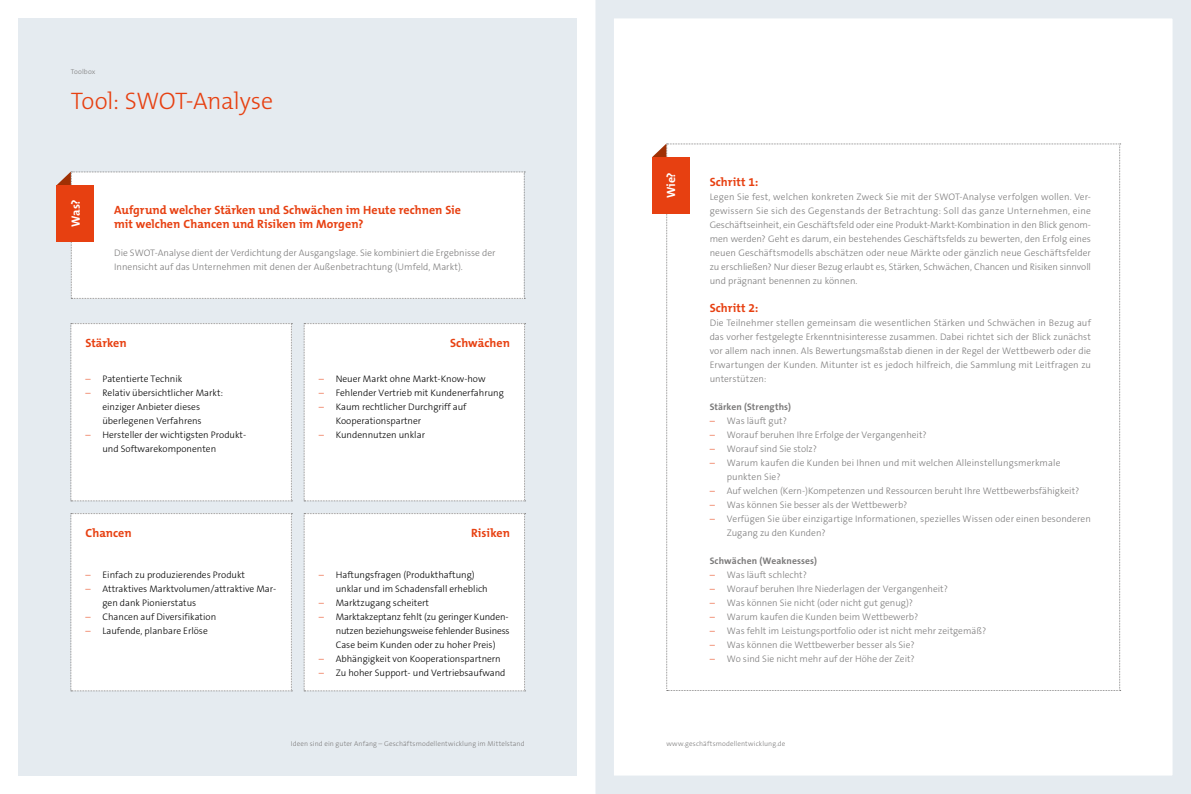
<style>
.page{position:relative;width:1191px;height:794px;background:#fff}
.page>*{position:absolute;margin:0;border:0;box-sizing:border-box;transform-origin:0 0}
.t1{font:300 24px "The Mix B W3";letter-spacing:-.015em;color:#e74011}
.t2{font:700 12px/14px "The Mix B W7";letter-spacing:.005em;color:#e74011}
.t3{font:700 12px "The Mix B W7";letter-spacing:-.01em;color:#fff}
.t4{font:300 9.5px/14px "The Sans Os F";color:#7c7b7b}
.t5{font:300 9.5px/14px "The Sans Os F";color:#000}
.t6{font:700 9.5px "The Sans Os F";letter-spacing:.01em;color:#7c7b7b}
.t7{font:300 7px "The Sans Os F";letter-spacing:.015em;color:#7c7b7b}
.s1{color:#e74011}
</style>
<div class="page">
<div style="left:595px;top:0;width:596px;height:794px;border:18px solid #e5ebf0"></div>
<div style="left:18px;top:18px;width:559px;height:757px;background:#e5ebf0"></div>
<div style="left:57px;top:172px;width:468px;height:127px;background:#fff"></div>
<div style="left:57px;top:185px;width:37px;height:56px;background:#e74011"></div>
<svg style="left:652px;top:144px;width:468px;height:547px"></svg>
<div style="left:652px;top:157px;width:37px;height:56px;background:#e74011"></div>
<div style="left:70px;top:323px;width:222px;height:178px;background:#fff"></div>
<div style="left:70px;top:513px;width:222px;height:178px;background:#fff"></div>
<div style="left:304px;top:323px;width:221px;height:178px;background:#fff"></div>
<div style="left:304px;top:513px;width:221px;height:178px;background:#fff"></div>
<p class="t7" style="left:71px;top:67px;width:26px">Toolbox</p>
<h1 class="t1" style="left:71px;top:85px;width:204px">Tool: SWOT-Analyse</h1>
<p class="t3" style="left:68px;top:227px;width:29px;rotate:-90deg">Was?</p>
<p class="t2" style="left:114px;top:203px;width:348px">Aufgrund welcher Stärken und Schwächen im Heute rechnen Sie mit welchen Chancen und Risiken im Morgen?</p>
<p class="t4" style="left:114px;top:245px;width:383px">Die SWOT-Analyse dient der Verdichtung der Ausgangslage. Sie kombiniert die Ergebnisse der<br>Innensicht auf das Unternehmen mit denen der Außenbetrachtung (Umfeld, Markt).</p>
<p class="t2" style="left:85px;top:336px;width:43px">Stärken</p>
<p class="t5" style="left:85px;top:371px;width:98px"><span class="s1">–</span> Patentierte Technik</p>
<p class="t5" style="left:102px;top:385px;width:122px;text-indent:-17px"><span class="s1">–</span> Relativ übersichtlicher Markt: einziger Anbieter dieses überlegenen Verfahrens</p>
<p class="t5" style="left:102px;top:427px;width:145px;text-indent:-17px"><span class="s1">–</span> Hersteller der wichtigsten Produkt&shy;und Softwarekomponenten</p>
<p class="t2" style="left:85px;top:526px;width:48px">Chancen</p>
<p class="t5" style="left:85px;top:567px;width:161px"><span class="s1">–</span> Einfach zu produzierendes Produkt</p>
<p class="t5" style="left:102px;top:581px;width:175px;text-indent:-17px"><span class="s1">–</span> Attraktives Marktvolumen/attraktive Mar&shy;gen dank Pionierstatus</p>
<p class="t5" style="left:85px;top:609px;width:132px"><span class="s1">–</span> Chancen auf Diversifikation</p>
<p class="t5" style="left:85px;top:623px;width:124px"><span class="s1">–</span> Laufende, planbare Erlöse</p>
<p class="t2" style="left:450px;top:336px;width:61px">Schwächen</p>
<p class="t5" style="left:319px;top:371px;width:168px"><span class="s1">–</span> Neuer Markt ohne Markt-Know-how</p>
<p class="t5" style="left:319px;top:385px;width:187px"><span class="s1">–</span> Fehlender Vertrieb mit Kundenerfahrung</p>
<p class="t5" style="left:336px;top:399px;width:132px;text-indent:-17px"><span class="s1">–</span> Kaum rechtlicher Durchgriff auf<br>Kooperationspartner</p>
<p class="t5" style="left:319px;top:427px;width:108px"><span class="s1">–</span> Kundennutzen unklar</p>
<p class="t2" style="left:471px;top:526px;width:40px">Risiken</p>
<p class="t5" style="left:336px;top:567px;width:154px;text-indent:-17px"><span class="s1">–</span> Haftungsfragen (Produkthaftung) unklar und im Schadensfall erheblich</p>
<p class="t5" style="left:319px;top:595px;width:112px"><span class="s1">–</span> Marktzugang scheitert</p>
<p class="t5" style="left:336px;top:609px;width:175px;text-indent:-17px"><span class="s1">–</span> Marktakzeptanz fehlt (zu geringer Kunden&shy;nutzen beziehungsweise fehlender Business<br>Case beim Kunden oder zu hoher Preis)</p>
<p class="t5" style="left:319px;top:651px;width:184px"><span class="s1">–</span> Abhängigkeit von Kooperationspartnern</p>
<p class="t5" style="left:319px;top:665px;width:188px"><span class="s1">–</span> Zu hoher Support- und Vertriebsaufwand</p>
<p class="t3" style="left:663px;top:198px;width:27px;rotate:-90deg">Wie?</p>
<p class="t2" style="left:709px;top:175px;width:50px">Schritt 1:</p>
<p class="t4" style="left:709px;top:189px;width:383px;text-align:justify">Legen Sie fest, welchen konkreten Zweck Sie mit der SWOT-Analyse verfolgen wollen. Ver&shy;gewissern Sie sich des Gegenstands der Betrachtung: Soll das ganze Unternehmen, eine Geschäftseinheit, ein Geschäftsfeld oder eine Produkt-Markt-Kombination in den Blick genom&shy;men werden? Geht es darum, ein bestehendes Geschäftsfelds zu bewerten, den Erfolg eines neuen Geschäftsmodells abschätzen oder neue Märkte oder gänzlich neue Geschäftsfelder zu erschließen? Nur dieser Bezug erlaubt es, Stärken, Schwächen, Chancen und Risiken sinnvoll und prägnant benennen zu können.</p>
<p class="t2" style="left:709px;top:301px;width:50px">Schritt 2:</p>
<p class="t4" style="left:709px;top:315px;width:383px;text-align:justify">Die Teilnehmer stellen gemeinsam die wesentlichen Stärken und Schwächen in Bezug auf das vorher festgelegte Erkenntnisinteresse zusammen. Dabei richtet sich der Blick zunächst vor allem nach innen. Als Bewertungsmaßstab dienen in der Regel der Wettbewerb oder die Erwartungen der Kunden. Mitunter ist es jedoch hilfreich, die Sammlung mit Leitfragen zu unterstützen:</p>
<p class="t6" style="left:709px;top:400px;width:83px">Stärken (Strengths)</p>
<p class="t4" style="left:709px;top:413px;width:79px"><span class="s1">–</span> Was läuft gut?</p>
<p class="t4" style="left:709px;top:427px;width:218px"><span class="s1">–</span> Worauf beruhen Ihre Erfolge der Vergangenheit?</p>
<p class="t4" style="left:709px;top:441px;width:109px"><span class="s1">–</span> Worauf sind Sie stolz?</p>
<p class="t4" style="left:726px;top:455px;width:335px;text-indent:-17px"><span class="s1">–</span> Warum kaufen die Kunden bei Ihnen und mit welchen Alleinstellungsmerkmale punkten Sie?</p>
<p class="t4" style="left:709px;top:483px;width:371px"><span class="s1">–</span> Auf welchen (Kern-)Kompetenzen und Ressourcen beruht Ihre Wettbewerbsfähigkeit?</p>
<p class="t4" style="left:709px;top:497px;width:199px"><span class="s1">–</span> Was können Sie besser als der Wettbewerb?</p>
<p class="t4" style="left:726px;top:511px;width:366px;text-indent:-17px"><span class="s1">–</span> Verfügen Sie über einzigartige Informationen, spezielles Wissen oder einen besonderen<br>Zugang zu den Kunden?</p>
<p class="t6" style="left:709px;top:554px;width:109px">Schwächen (Weaknesses)</p>
<p class="t4" style="left:709px;top:567px;width:99px"><span class="s1">–</span> Was läuft schlecht?</p>
<p class="t4" style="left:709px;top:581px;width:240px"><span class="s1">–</span> Worauf beruhen Ihre Niederlagen der Vergangenheit?</p>
<p class="t4" style="left:709px;top:595px;width:205px"><span class="s1">–</span> Was können Sie nicht (oder nicht gut genug)?</p>
<p class="t4" style="left:709px;top:609px;width:210px"><span class="s1">–</span> Warum kaufen die Kunden beim Wettbewerb?</p>
<p class="t4" style="left:709px;top:623px;width:278px"><span class="s1">–</span> Was fehlt im Leistungsportfolio oder ist nicht mehr zeitgemäß?</p>
<p class="t4" style="left:709px;top:637px;width:206px"><span class="s1">–</span> Was können die Wettbewerber besser als Sie?</p>
<p class="t4" style="left:709px;top:651px;width:207px"><span class="s1">–</span> Wo sind Sie nicht mehr auf der Höhe der Zeit?</p>
<p class="t7" style="left:291px;top:739px;width:235px">Ideen sind ein guter Anfang – Geschäftsmodellentwicklung im Mittelstand</p>
<p class="t7" style="left:666px;top:739px;width:121px">www.geschäftsmodellentwicklung.de</p>
</div>
